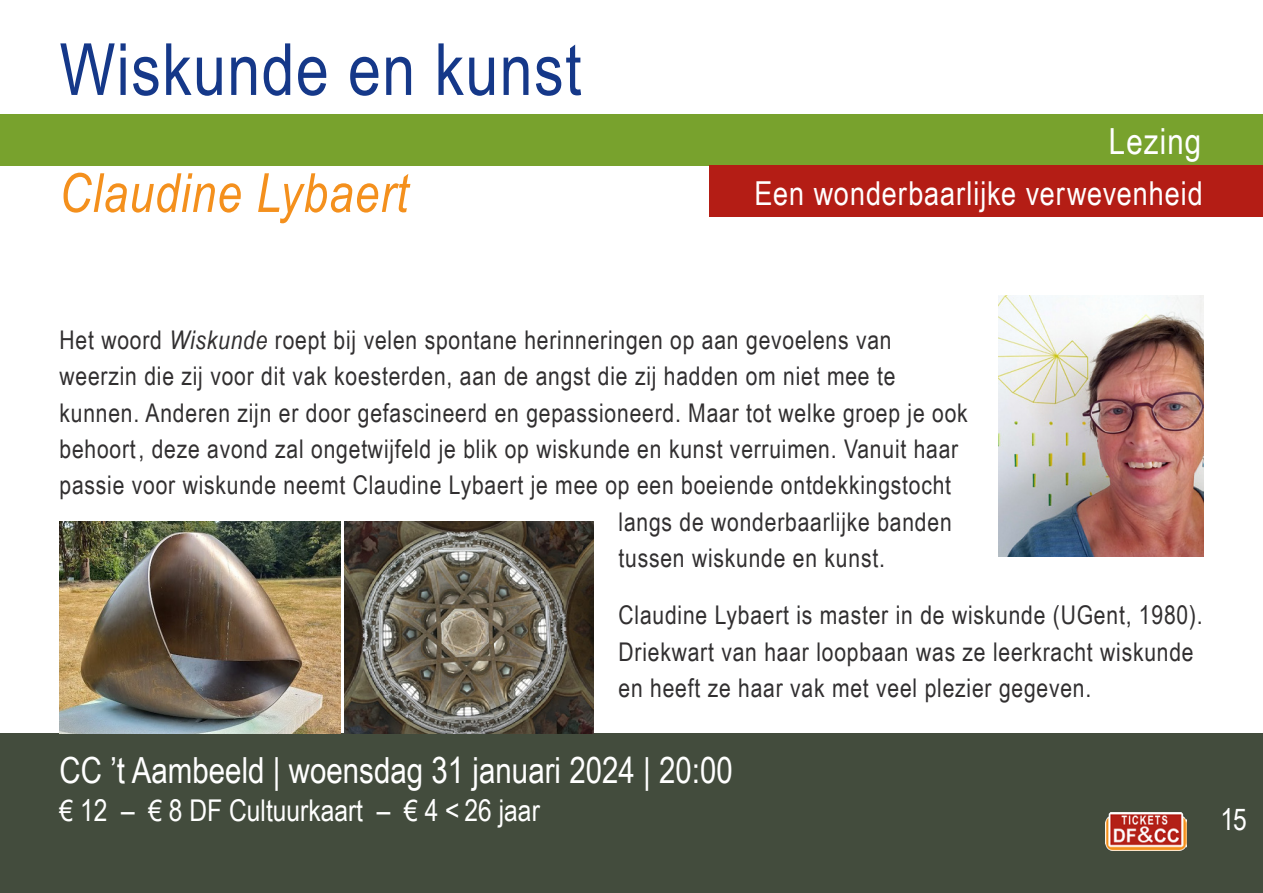
<style>
.page{position:relative;width:1263px;height:893px;background:#fff}
.page>*{position:absolute;margin:0;border:0;box-sizing:border-box;transform-origin:0 0}
.t1{font:72px "Arial Narrow";letter-spacing:.02em;color:#153889}
.t2{font:italic 54px "Arial Narrow";letter-spacing:.02em;color:#f4901d}
.t3{font:36px "Arial Narrow";color:#fff}
.t4{font:33px "Arial Narrow";letter-spacing:.03em;color:#fff}
.t5{font:30px "Arial Narrow";color:#fff}
.t6{font:25.8px/36.3px "Arial Narrow";letter-spacing:.03em;color:#312f30}
.s1{font-style:italic}
</style>
<div class="page">
<div style="left:0;top:733px;width:1263px;height:160px;background:#434c3d"></div>
<div style="left:0;top:115px;width:1263px;height:51px;background:#78a22d"></div>
<img style="left:1106px;top:812px;width:80px;height:39px">
<div style="left:709px;top:166px;width:554px;height:51px;background:#b41d15"></div>
<img style="left:60px;top:521px;width:281px;height:213px">
<img style="left:344px;top:521px;width:249px;height:213px">
<img style="left:999px;top:296px;width:204px;height:261px">
<h1 class="t1" style="left:60px;top:17px;width:523px">Wiskunde en kunst</h1>
<h2 class="t2" style="left:60px;top:155px;width:350px">Claudine Lybaert</h2>
<h3 class="t3" style="left:1109px;top:115px;width:94px">Lezing</h3>
<p class="t4" style="left:754px;top:169px;width:450px">Een wonderbaarlijke verwevenheid</p>
<p class="t6" style="left:60px;top:321px;width:833px">Het woord <span class="s1">Wiskunde</span> roept bij velen spontane herinneringen op aan gevoelens van</p>
<p class="t6" style="left:60px;top:357px;width:837px">weerzin die zij voor dit vak koesterden, aan de angst die zij hadden om niet mee te</p>
<p class="t6" style="left:60px;top:393px;width:910px">kunnen. Anderen zijn er door gefascineerd en gepassioneerd. Maar tot welke groep je ook</p>
<p class="t6" style="left:60px;top:430px;width:900px">behoort, deze avond zal ongetwijfeld je blik op wiskunde en kunst verruimen. Vanuit haar</p>
<p class="t6" style="left:60px;top:466px;width:893px">passie voor wiskunde neemt Claudine Lybaert je mee op een boeiende ontdekkingstocht</p>
<p class="t6" style="left:619px;top:503px;width:335px">langs de wonderbaarlijke banden</p>
<p class="t6" style="left:619px;top:539px;width:268px">tussen wiskunde en kunst.</p>
<p class="t6" style="left:619px;top:596px;width:586px">Claudine Lybaert is master in de wiskunde (UGent, 1980).<br>Driekwart van haar loopbaan was ze leerkracht wiskunde en heeft ze haar vak met veel plezier gegeven.</p>
<h3 class="t3" style="left:60px;top:744px;width:675px">CC ’t Aambeeld | woensdag 31 januari 2024 | 20:00</h3>
<p class="t5" style="left:60px;top:789px;width:482px">€ 12 – € 8 DF Cultuurkaart – € 4 &lt; 26 jaar</p>
<p class="t5" style="left:1220px;top:797px;width:28px">15</p>
<h3 class="t3" style="left:1212px;top:795px;width:33px">15</h3>
</div>
